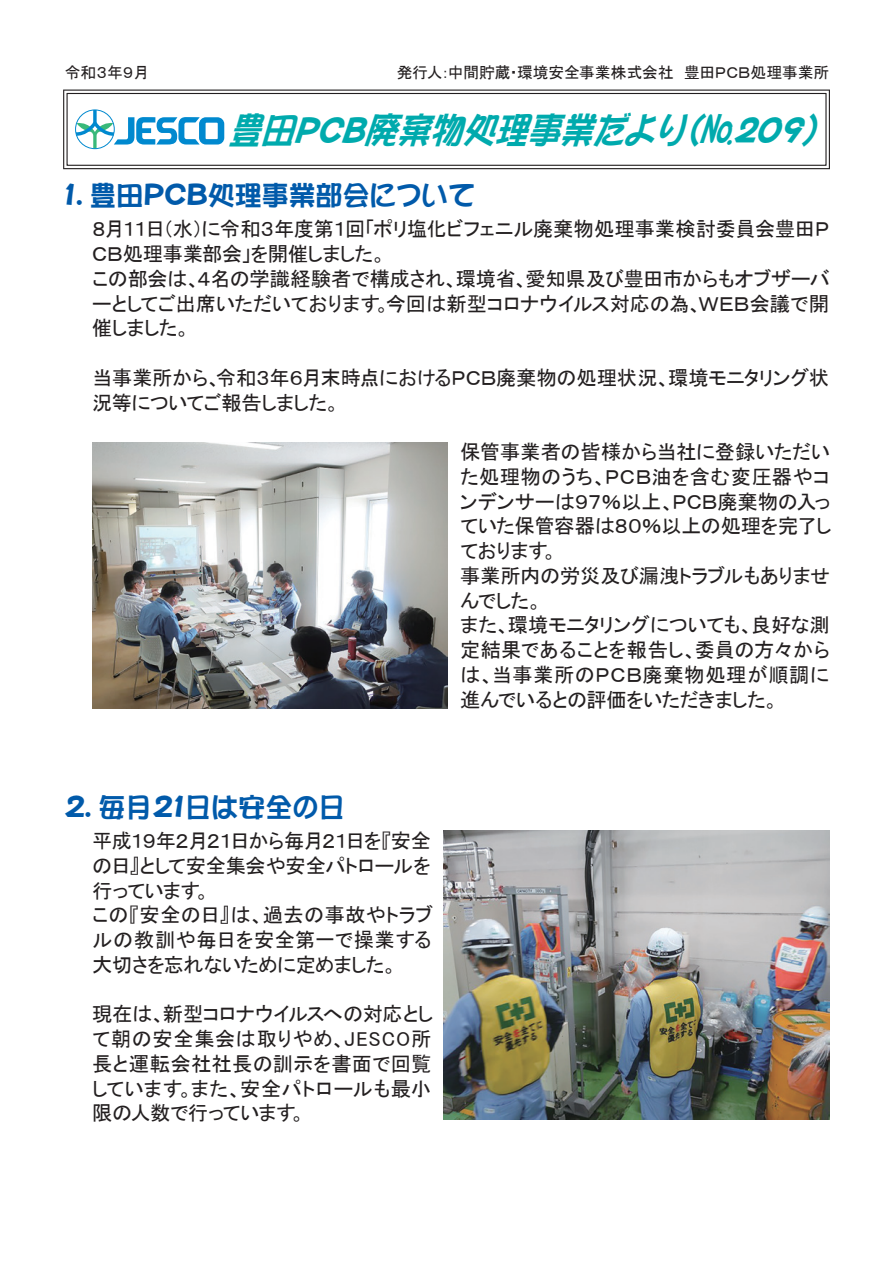
<style>
.page{position:relative;width:893px;height:1263px;background:#fff}
.page>*{position:absolute;margin:0;border:0;box-sizing:border-box;transform-origin:0 0}
.t1{font:italic 36px "DFPOP1 Std W9";color:#00aaad;scale:.91 1}
.t2{font:27px "DFPOP1 Std W9";letter-spacing:-.015em;color:#015aaa}
.t3{font:20.25px/24.8px "MS P Gothic";letter-spacing:-.01em;color:#231f20}
.t4{font:15.75px "MS P Gothic";color:#231f20}
</style>
<div class="page">
<div style="left:63px;top:90px;width:767px;height:79px;border:4px solid #231f20"></div>
<div style="left:64px;top:91px;width:765px;height:77px;border:2px solid #fff"></div>
<div style="left:75px;top:110px;width:40px;height:39px;border:1px solid #0089cf;border-radius:50%"></div>
<svg style="left:76px;top:110px;width:148px;height:39px"></svg>
<img style="left:444px;top:831px;width:385px;height:288px">
<img style="left:93px;top:442px;width:354px;height:266px">
<p class="t4" style="left:65px;top:64px;width:86px">令和３年９月</p>
<p class="t4" style="left:397px;top:64px;width:434px">発行人：中間貯蔵・環境安全事業株式会社　豊田ＰＣＢ処理事業所</p>
<h1 class="t1" style="left:228px;top:110px;width:679px">豊田PCB廃棄物処理事業だより（№209）</h1>
<h2 class="t2" style="left:57px;top:181px;width:420px">１．豊田ＰＣＢ処理事業部会について</h2>
<p class="t3" style="left:92px;top:217px;width:739px">８月１１日（水）に令和３年度第１回「ポリ塩化ビフェニル廃棄物処理事業検討委員会豊田ＰＣＢ処理事業部会」を開催しました。<br>この部会は、４名の学識経験者で構成され、環境省、愛知県及び豊田市からもオブザーバーとしてご出席いただいております。今回は新型コロナウイルス対応の為、ＷＥＢ会議で開催しました。</p>
<p class="t3" style="left:92px;top:365px;width:738px">当事業所から、令和３年６月末時点におけるＰＣＢ廃棄物の処理状況、環境モニタリング状況等についてご報告しました。</p>
<p class="t3" style="left:460px;top:439px;width:373px">保管事業者の皆様から当社に登録いただいた処理物のうち、ＰＣＢ油を含む変圧器やコンデンサーは９７％以上、ＰＣＢ廃棄物の入っていた保管容器は８０％以上の処理を完了しております。<br>事業所内の労災及び漏洩トラブルもありませんでした。<br>また、環境モニタリングについても、良好な測定結果であることを報告し、委員の方々からは、当事業所のＰＣＢ廃棄物処理が順調に進んでいるとの評価をいただきました。</p>
<h2 class="t2" style="left:61px;top:792px;width:286px">２．毎月２１日は安全の日</h2>
<p class="t3" style="left:92px;top:828px;width:343px">平成１９年２月２１日から毎月２１日を『安全の日』として安全集会や安全パトロールを行っています。<br>この『安全の日』は、過去の事故やトラブルの教訓や毎日を安全第一で操業する大切さを忘れないために定めました。</p>
<p class="t3" style="left:92px;top:1001px;width:343px;text-align:justify">現在は、新型コロナウイルスへの対応として朝の安全集会は取りやめ、JESCO所長と運転会社社長の訓示を書面で回覧しています。また、安全パトロールも最小限の人数で行っています。</p>
</div>
